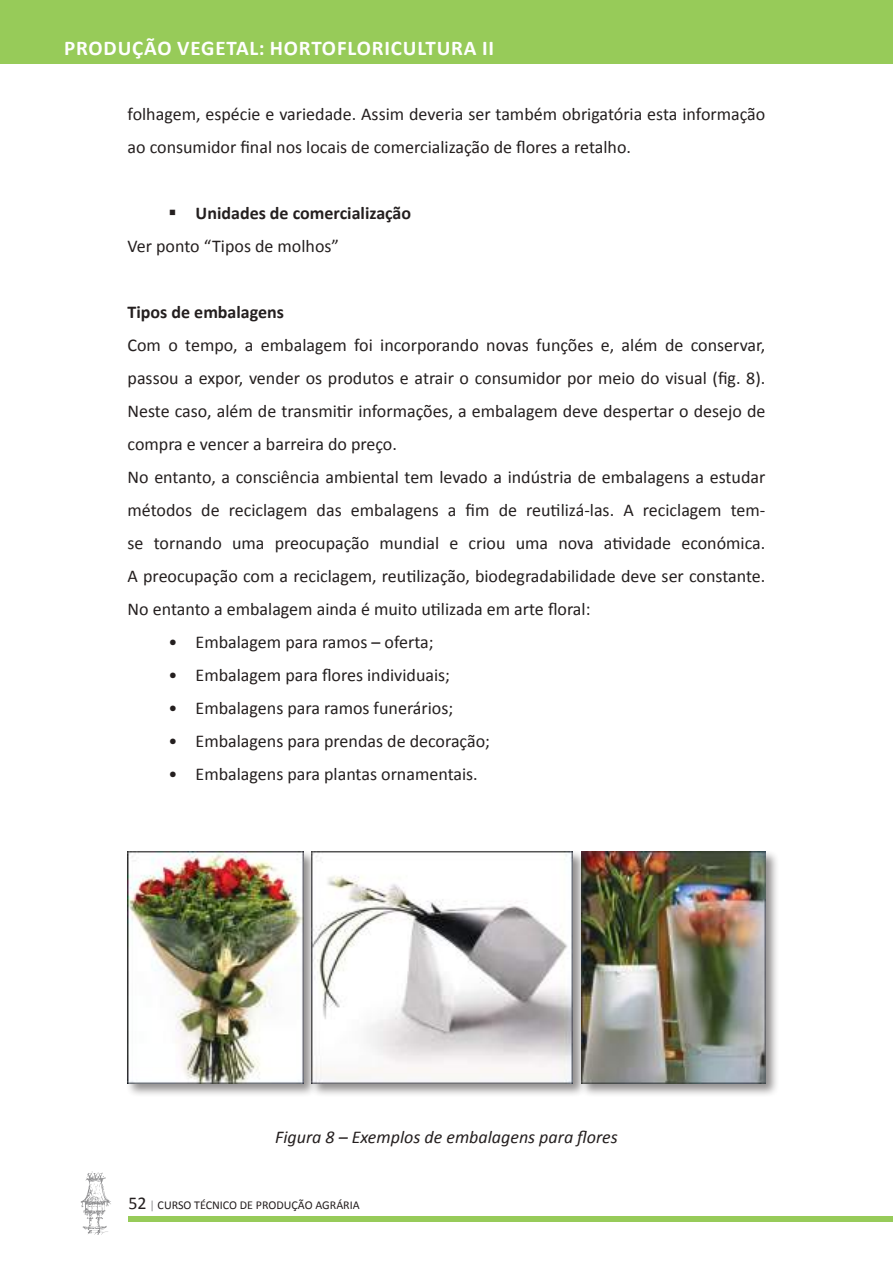
<style>
.page{position:relative;width:893px;height:1263px;background:#fff}
.page>*{position:absolute;margin:0;border:0;box-sizing:border-box;transform-origin:0 0}
.t1{font:700 21px "Calibri";letter-spacing:.04em;color:#fff}
.t2{font:18px/33px "Calibri";color:#241f1f}
.t3{font:700 18px/33px "Calibri";color:#241f1f}
.t4{font:italic 18px "Calibri";color:#241f1f}
.t5{font:12px "Calibri";color:#241f1f}
.s1{font-weight:400}
.s2{font-size:18px}
.s3{color:#919193}
</style>
<div class="page">
<div style="left:128px;top:1216px;width:765px;height:5px;background:#97cb59"></div>
<div style="left:0;top:0;width:893px;height:64px;background:#97cb59"></div>
<svg style="left:80px;top:1171px;width:31px;height:64px"></svg>
<div style="left:125px;top:849px;width:193px;height:249px;background:#241f1f;opacity:.5"></div>
<img style="left:128px;top:851px;width:175px;height:232px">
<div style="left:309px;top:849px;width:278px;height:249px;background:#241f1f;opacity:.5"></div>
<img style="left:312px;top:851px;width:261px;height:232px">
<div style="left:579px;top:849px;width:201px;height:249px;background:#241f1f;opacity:.5"></div>
<img style="left:581px;top:851px;width:184px;height:232px">
<p class="t1" style="left:64px;top:35px;width:432px">PRODUÇÃO VEGETAL: HORTOFLORICULTURA II</p>
<p class="t2" style="left:128px;top:96px;width:639px">folhagem, espécie e variedade. Assim deveria ser também obrigatória esta informação ao consumidor final nos locais de comercialização de flores a retalho.</p>
<p class="t3" style="left:128px;top:195px;width:285px;text-indent:41px">▪ Unidades de comercialização<br><span class="s1">Ver ponto “Tipos de molhos”</span></p>
<p class="t3" style="left:128px;top:294px;width:158px">Tipos de embalagens</p>
<p class="t2" style="left:128px;top:327px;width:639px">Com o tempo, a embalagem foi incorporando novas funções e, além de conservar, passou a expor, vender os produtos e atrair o consumidor por meio do visual (fig. 8).<br>Neste caso, além de transmitir informações, a embalagem deve despertar o desejo de compra e vencer a barreira do preço.<br>No entanto, a consciência ambiental tem levado a indústria de embalagens a estudar métodos de reciclagem das embalagens a fim de reutilizá-las. A reciclagem tem&shy;se tornando uma preocupação mundial e criou uma nova atividade económica.<br>A preocupação com a reciclagem, reutilização, biodegradabilidade deve ser constante.<br>No entanto a embalagem ainda é muito utilizada em arte floral:</p>
<p class="t2" style="left:169px;top:624px;width:266px">• Embalagem para ramos – oferta;</p>
<p class="t2" style="left:169px;top:657px;width:283px">• Embalagem para flores individuais;</p>
<p class="t2" style="left:169px;top:690px;width:286px">• Embalagens para ramos funerários;</p>
<p class="t2" style="left:169px;top:723px;width:323px">• Embalagens para prendas de decoração;</p>
<p class="t2" style="left:169px;top:756px;width:311px">• Embalagens para plantas ornamentais.</p>
<p class="t4" style="left:275px;top:1126px;width:344px">Figura 8 – Exemplos de embalagens para flores</p>
<p class="t5" style="left:128px;top:1198px;width:233px"><span class="s2">52</span> <span class="s3">|</span> CURSO TÉCNICO DE PRODUÇÃO AGRÁRIA</p>
</div>
